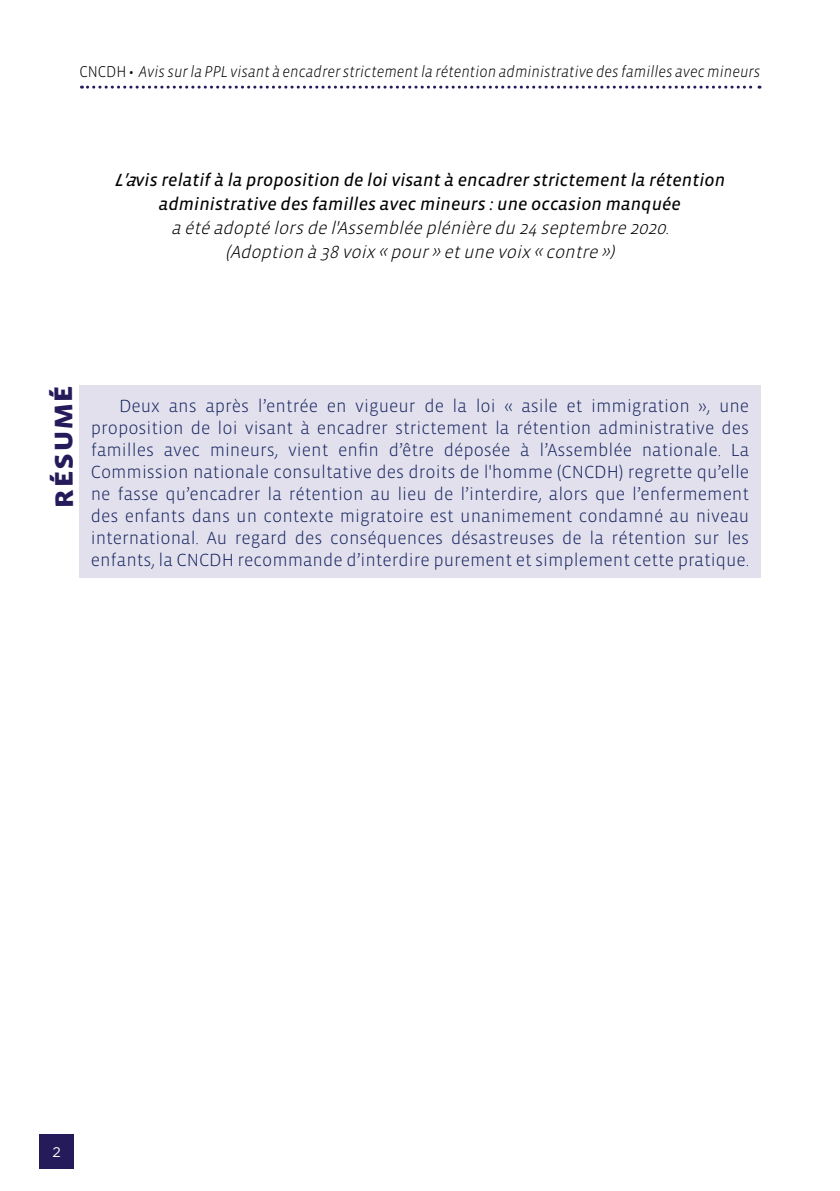
<style>
.page{position:relative;width:840px;height:1191px;background:#fff}
.page>*{position:absolute;margin:0;border:0;box-sizing:border-box;transform-origin:0 0}
.Style_de_sous_partie{font:700 32px "Vista Sans OT";color:#251b5b;scale:1.15 1}
.contenu{font:300 18px/22px "Vista Sans OT";color:#1a2863;text-align:justify}
.t1{font:italic 18px/24px "Vista Sans OT";color:#000;text-align:center}
.t2{font:italic 300 18px "Vista Sans OT";color:#000}
.t3{font:italic 300 16px "Vista Sans OT";color:#000;scale:.92 1}
.t4{font:14px "Gotham";color:#fff}
.s1{font-style:normal}
</style>
<div class="page">
<div style="left:40px;top:1134px;width:34px;height:34px;background:#251b5b"></div>
<svg style="left:81px;top:86px;width:678px;height:3px"></svg>
<div style="left:79px;top:386px;width:681px;height:191px;background:#e2e0ec"></div>
<p class="t3" style="left:79px;top:64px;width:741px"><span class="s1">CNCDH •</span> Avis sur la PPL visant à encadrer strictement la rétention administrative des familles avec mineurs</p>
<p class="t1" style="left:115px;top:169px;width:612px">L'avis relatif à la proposition de loi visant à encadrer strictement la rétention administrative des familles avec mineurs : une occasion manquée</p>
<p class="t2" style="left:171px;top:219px;width:503px">a été adopté lorsde l'Assemblée plénière du 24 septembre 2020.</p>
<p class="t2" style="left:225px;top:243px;width:394px">(Adoption à 38 voix « pour» etune voix « contre »)</p>
<h2 class="Style_de_sous_partie" style="left:46px;top:509px;width:110px;rotate:-91deg">résumé</h2>
<p class="contenu" style="left:91px;top:395px;width:659px;text-indent:28px">Deux ans après l’entrée en vigueur de la loi « asile et immigration », une proposition de loi visant à encadrer strictement la rétention administrative des familles avec mineurs, vient enfin d’être déposée à l’Assemblée nationale. La Commission nationale consultative des droits de l'homme (CNCDH) regrette qu’elle ne fasse qu’encadrer la rétention au lieu de l’interdire, alors que l’enfermement des enfants dans un contexte migratoire est unanimement condamné au niveau international. Au regard des conséquences désastreuses de la rétention sur les enfants, la CNCDH recommande d’interdire purement et simplement cette pratique.</p>
<p class="t4" style="left:52px;top:1143px;width:10px">2</p>
</div>
